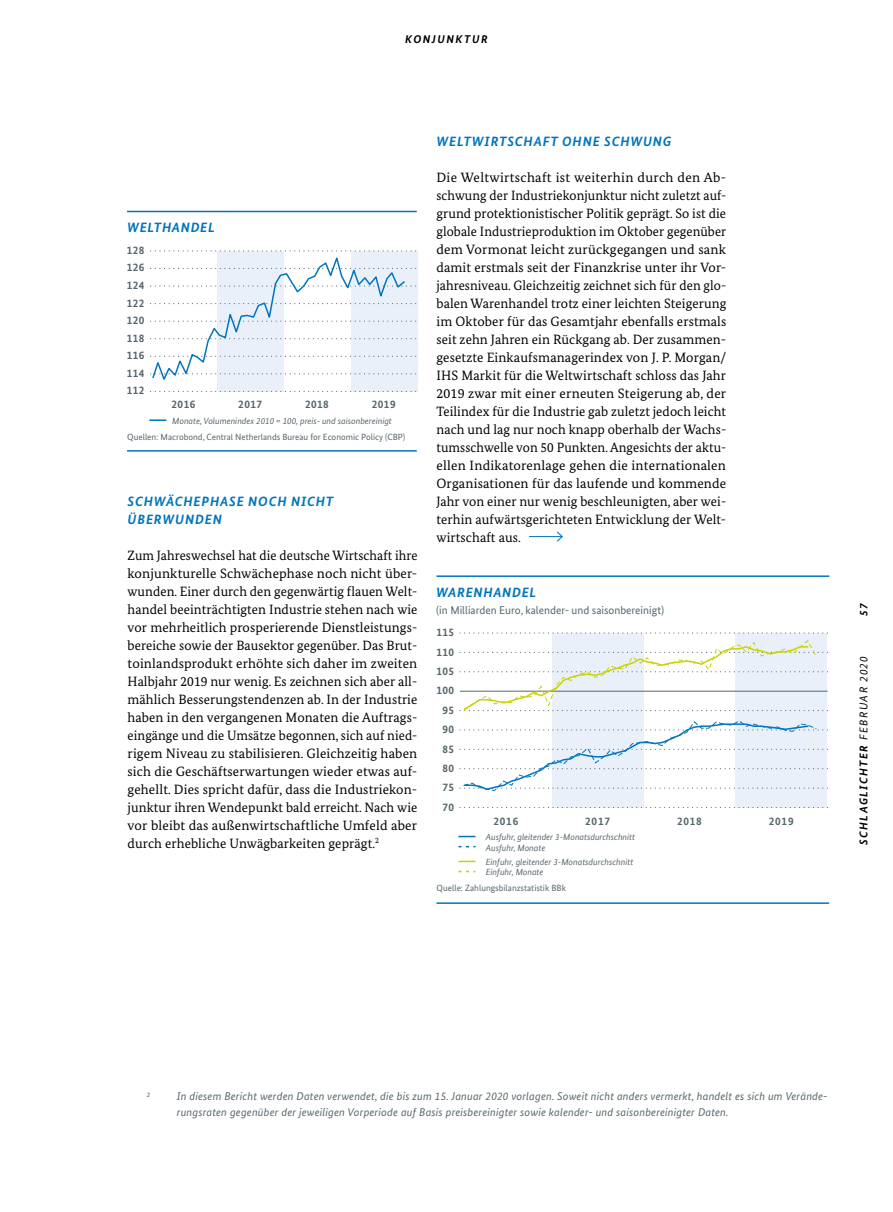
<style>
.page{position:relative;width:893px;height:1212px;background:#fff}
.page>*{position:absolute;margin:0;border:0;box-sizing:border-box;transform-origin:0 0}
.t1{font:13.5px/18px "Bundes Serif";letter-spacing:.005em;color:#000;text-align:justify}
.t2{font:italic 700 13.5px/18px "Bundes Sans";letter-spacing:.06em;color:#0075be}
.t3{font:italic 11.25px/15.8px "Bundes Sans";letter-spacing:.015em;color:#57666d}
.t4{font:700 11.25px/17.5px "Bundes Sans";letter-spacing:.04em;color:#57666d}
.t5{font:11.25px "Bundes Sans";color:#57666d}
.t6{font:italic 700 11.25px "Bundes Sans";letter-spacing:.135em;color:#000}
.t7{font:italic 9px "Bundes Sans";color:#57666d}
.t8{font:9px "Bundes Sans";color:#57666d}
.t9{font:italic 500 6.6px "Bundes Sans";color:#57666d}
.s1{font-weight:400}
</style>
<div class="page">
<hr style="left:127px;top:211px;width:290px;height:1px;background:#0075be">
<hr style="left:127px;top:450px;width:290px;height:2px;background:#0075be">
<div style="left:218px;top:251px;width:66px;height:140px;background:#e9f0fa"></div>
<div style="left:351px;top:251px;width:67px;height:140px;background:#e9f0fa"></div>
<svg style="left:151px;top:391px;width:266px;height:1px"></svg>
<svg style="left:149px;top:419px;width:17px;height:2px"></svg>
<svg style="left:151px;top:250px;width:266px;height:133px"></svg>
<hr style="left:436px;top:575px;width:393px;height:2px;background:#0075be">
<hr style="left:436px;top:902px;width:393px;height:2px;background:#0075be">
<div style="left:552px;top:633px;width:92px;height:174px;background:#e9f0fa"></div>
<div style="left:735px;top:633px;width:92px;height:174px;background:#e9f0fa"></div>
<svg style="left:460px;top:632px;width:368px;height:1px"></svg>
<svg style="left:460px;top:807px;width:368px;height:1px"></svg>
<svg style="left:458px;top:836px;width:17px;height:1px"></svg>
<svg style="left:458px;top:861px;width:17px;height:1px"></svg>
<svg style="left:460px;top:640px;width:368px;height:71px"></svg>
<svg style="left:460px;top:721px;width:368px;height:70px"></svg>
<svg style="left:529px;top:531px;width:34px;height:11px"></svg>
<p class="t6" style="left:405px;top:32px;width:84px">KONJUNKTUR</p>
<p class="t2" style="left:127px;top:218px;width:89px">WELTHANDEL</p>
<p class="t4" style="left:127px;top:241px;width:19px">128</p>
<p class="t4" style="left:127px;top:259px;width:19px">126<br>124</p>
<p class="t4" style="left:127px;top:294px;width:19px">122</p>
<p class="t4" style="left:127px;top:311px;width:19px">120</p>
<p class="t4" style="left:127px;top:329px;width:19px">118</p>
<p class="t4" style="left:127px;top:346px;width:19px">116</p>
<p class="t4" style="left:127px;top:364px;width:19px">114</p>
<p class="t4" style="left:127px;top:382px;width:19px">112</p>
<p class="t4" style="left:172px;top:395px;width:25px">2016</p>
<p class="t4" style="left:238px;top:395px;width:25px">2017</p>
<p class="t4" style="left:305px;top:395px;width:25px">2018</p>
<p class="t4" style="left:372px;top:395px;width:25px">2019</p>
<p class="t7" style="left:172px;top:415px;width:221px">Monate, Volumenindex 2010 = 100, preis- und saisonbereinigt</p>
<p class="t8" style="left:127px;top:431px;width:280px">Quellen: Macrobond, Central Netherlands Bureau for Economic Policy (CBP)</p>
<p class="t2" style="left:128px;top:492px;width:207px">SCHWÄCHEPHASE NOCH NICHT<br>ÜBERWUNDEN</p>
<p class="t1" style="left:128px;top:546px;width:291px">Zum Jahreswechsel hat die deutsche Wirtschaft ihre konjunkturelle Schwächephase noch nicht über&shy;wunden. Einer durch den gegenwärtig flauen Welt&shy;handel beeinträchtigten Industrie stehen nach wie vor mehrheitlich prosperierende Dienstleistungs&shy;bereiche sowie der Bausektor gegenüber. Das Brut&shy;toinlandsprodukt erhöhte sich daher im zweiten Halbjahr 2019 nur wenig. Es zeichnen sich aber all&shy;mählich Besserungstendenzen ab. In der Industrie haben in den vergangenen Monaten die Auftrags&shy;eingänge und die Umsätze begonnen, sich auf nied&shy;rigem Niveau zu stabilisieren. Gleichzeitig haben sich die Geschäftserwartungen wieder etwas auf&shy;gehellt. Dies spricht dafür, dass die Industriekon&shy;junktur ihren Wendepunkt bald erreicht. Nach wie vor bleibt das außenwirtschaftliche Umfeld aber durch erhebliche Unwägbarkeiten geprägt.<sup>2</sup></p>
<p class="t2" style="left:437px;top:132px;width:236px">WELTWIRTSCHAFT OHNE SCHWUNG</p>
<p class="t1" style="left:436px;top:168px;width:291px;text-align:left">Die Weltwirtschaft ist weiterhin durch den Ab&shy;schwung der Industriekonjunktur nicht zuletzt auf&shy;grund protektionistischer Politik geprägt. So ist die globale Industrieproduktion im Oktober gegenüber dem Vormonat leicht zurückgegangen und sank damit erstmals seit der Finanzkrise unter ihr Vor&shy;jahresniveau. Gleichzeitig zeichnet sich für den glo&shy;balen Warenhandel trotz einer leichten Steigerung im Oktober für das Gesamtjahr ebenfalls erstmals seit zehn Jahren ein Rückgang ab. Der zusammen&shy;gesetzte Einkaufsmanagerindex von J. P. Morgan/ IHS Markit für die Weltwirtschaft schloss das Jahr 2019 zwar mit einer erneuten Steigerung ab, der Teilindex für die Industrie gab zuletzt jedoch leicht nach und lag nur noch knapp oberhalb der Wachs&shy;tumsschwelle von 50 Punkten. Angesichts der aktu&shy;ellen Indikatorenlage gehen die internationalen Organisationen für das laufende und kommende Jahr von einer nur wenig beschleunigten, aber wei&shy;terhin aufwärtsgerichteten Entwicklung der Welt&shy;wirtschaft aus.</p>
<p class="t2" style="left:436px;top:583px;width:101px">WARENHANDEL</p>
<p class="t5" style="left:436px;top:604px;width:229px">(in Milliarden Euro, kalender- und saisonbereinigt)</p>
<p class="t4" style="left:436px;top:623px;width:19px">115</p>
<p class="t4" style="left:436px;top:643px;width:19px">110</p>
<p class="t4" style="left:436px;top:662px;width:19px">105</p>
<p class="t4" style="left:436px;top:682px;width:19px">100</p>
<p class="t4" style="left:442px;top:701px;width:13px">95</p>
<p class="t4" style="left:442px;top:720px;width:13px">90</p>
<p class="t4" style="left:442px;top:740px;width:13px">85</p>
<p class="t4" style="left:442px;top:759px;width:13px">80</p>
<p class="t4" style="left:442px;top:778px;width:13px">75</p>
<p class="t4" style="left:442px;top:798px;width:13px">70</p>
<p class="t4" style="left:493px;top:812px;width:26px">2016</p>
<p class="t4" style="left:585px;top:812px;width:26px">2017</p>
<p class="t4" style="left:677px;top:812px;width:26px">2018</p>
<p class="t4" style="left:769px;top:812px;width:26px">2019</p>
<p class="t7" style="left:486px;top:832px;width:151px">Ausfuhr, gleitender 3-Monatsdurchschnitt</p>
<p class="t7" style="left:486px;top:867px;width:59px">Einfuhr, Monate</p>
<p class="t7" style="left:486px;top:842px;width:61px">Ausfuhr, Monate</p>
<p class="t7" style="left:486px;top:857px;width:149px">Einfuhr, gleitender 3-Monatsdurchschnitt</p>
<p class="t8" style="left:437px;top:883px;width:131px">Quelle: Zahlungsbilanzstatistik BBk</p>
<p class="t6" style="left:857px;top:616px;width:14px;rotate:-90deg">57</p>
<p class="t6" style="left:857px;top:845px;width:190px;rotate:-90deg">SCHLAGLICHTER <span class="s1">FEBRUAR 2020</span></p>
<p class="t9" style="left:147px;top:1090px;width:5px">2</p>
<p class="t3" style="left:177px;top:1088px;width:652px">In diesem Bericht werden Daten verwendet, die bis zum 15. Januar 2020 vorlagen. Soweit nicht anders vermerkt, handelt es sich um Verände&shy;rungsraten gegenüber der jeweiligen Vorperiode auf Basis preisbereinigter sowie kalender- und saisonbereinigter Daten.</p>
</div>
